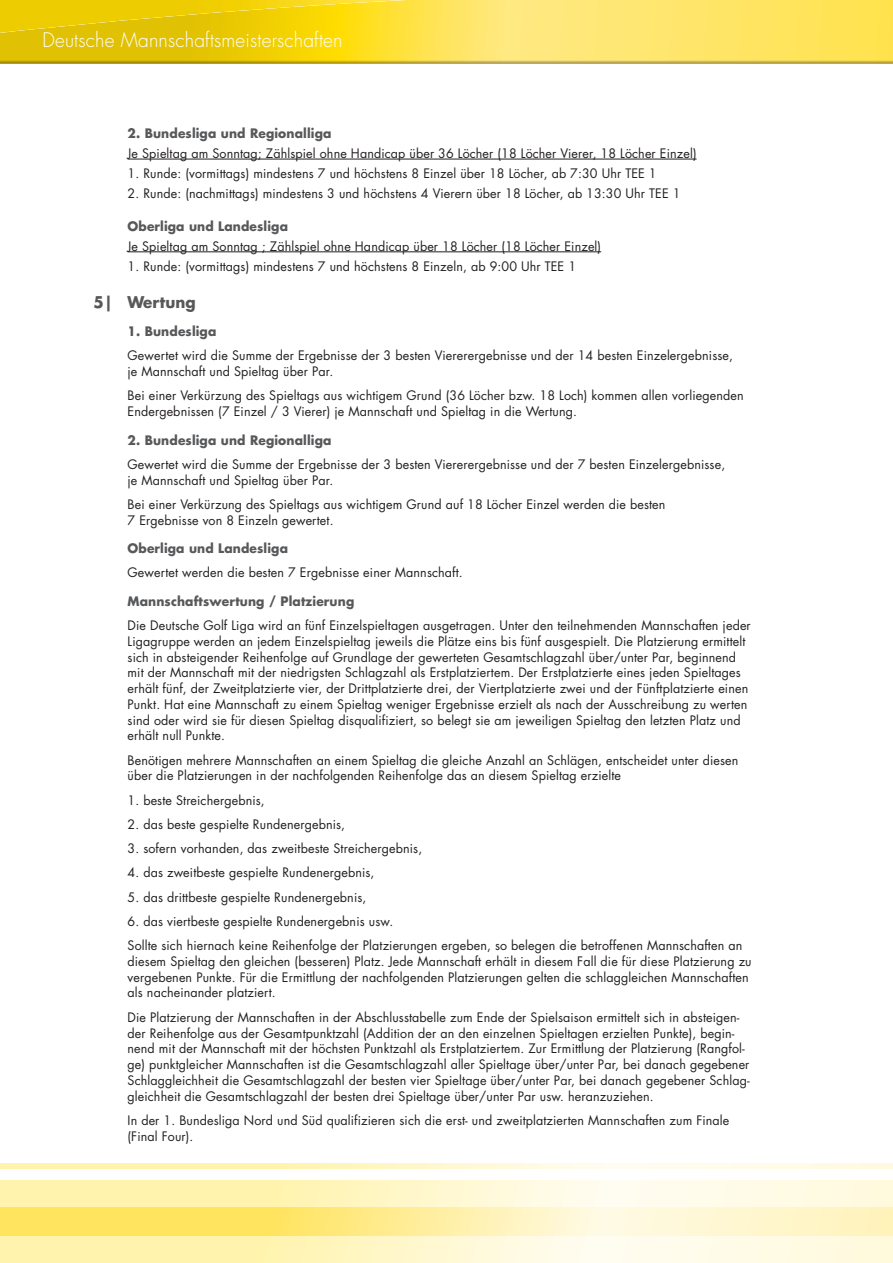
<style>
.page{position:relative;width:893px;height:1263px;background:#fff}
.page>*{position:absolute;margin:0;border:0;box-sizing:border-box;transform-origin:0 0}
.t1{font:300 19.5px "Futura LT";letter-spacing:.01em;color:#fff}
.t2{font:700 15.75px "Futura LT";letter-spacing:.01em;color:#57585a;scale:.96 1}
.t3{font:12.75px/15.8px "Futura LT";letter-spacing:.01em;color:#231f20}
.t4{font:700 12.75px "Futura LT";letter-spacing:.01em;color:#57585a;scale:.96 1}
</style>
<div class="page">
<hr style="left:128px;top:159px;width:569px;height:1px;background:#231f20">
<hr style="left:128px;top:251px;width:473px;height:1px;background:#231f20">
<svg style="left:0;top:1163px;width:893px;height:6px;background:#fff7cc"></svg>
<svg style="left:0;top:1180px;width:893px;height:28px;background:#fff7cb"></svg>
<svg style="left:0;top:1208px;width:893px;height:55px;background:#fff2b4"></svg>
<div style="left:0;top:0;width:893px;height:64px;background:#231f20;opacity:.5"></div>
<h1 class="t1" style="left:43px;top:28px;width:302px">Deutsche Mannschaftsmeisterschaften</h1>
<p class="t4" style="left:128px;top:124px;width:214px">2. Bundesliga und Regionalliga</p>
<p class="t3" style="left:128px;top:145px;width:570px">Je Spieltag am Sonntag; Zählspiel ohne Handicap über 36 Löcher (18 Löcher Vierer, 18 Löcher Einzel)</p>
<p class="t3" style="left:128px;top:165px;width:531px">1. Runde: (vormittags) mindestens 7 und höchstens 8 Einzel über 18 Löcher, ab 7:30 Uhr TEE 1</p>
<p class="t3" style="left:128px;top:185px;width:554px">2. Runde: (nachmittags) mindestens 3 und höchstens 4 Vierern über 18 Löcher, ab 13:30 Uhr TEE 1</p>
<p class="t4" style="left:128px;top:217px;width:169px">Oberliga und Landesliga</p>
<p class="t3" style="left:128px;top:238px;width:475px">Je Spieltag am Sonntag ; Zählspiel ohne Handicap über 18 Löcher (18 Löcher Einzel)</p>
<p class="t3" style="left:128px;top:258px;width:450px">1. Runde: (vormittags) mindestens 7 und höchstens 8 Einzeln, ab 9:00 Uhr TEE 1</p>
<p class="t2" style="left:94px;top:291px;width:108px">5| Wertung</p>
<p class="t4" style="left:128px;top:323px;width:94px">1. Bundesliga</p>
<p class="t3" style="left:128px;top:348px;width:607px">Gewertet wird die Summe der Ergebnisse der 3 besten Viererergebnisse und der 14 besten Einzelergebnisse, je Mannschaft und Spieltag über Par.</p>
<p class="t3" style="left:128px;top:388px;width:618px">Bei einer Verkürzung des Spieltags aus wichtigem Grund (36 Löcher bzw. 18 Loch) kommen allen vorliegenden<br>Endergebnissen (7 Einzel / 3 Vierer) je Mannschaft und Spieltag in die Wertung.</p>
<p class="t4" style="left:128px;top:431px;width:214px">2. Bundesliga und Regionalliga</p>
<p class="t3" style="left:128px;top:456px;width:599px">Gewertet wird die Summe der Ergebnisse der 3 besten Viererergebnisse und der 7 besten Einzelergebnisse, je Mannschaft und Spieltag über Par.</p>
<p class="t3" style="left:128px;top:496px;width:539px">Bei einer Verkürzung des Spieltags aus wichtigem Grund auf 18 Löcher Einzel werden die besten<br>7 Ergebnisse von 8 Einzeln gewertet.</p>
<p class="t4" style="left:128px;top:540px;width:169px">Oberliga und Landesliga</p>
<p class="t3" style="left:128px;top:565px;width:337px">Gewertet werden die besten 7 Ergebnisse einer Mannschaft.</p>
<p class="t4" style="left:128px;top:593px;width:238px">Mannschaftswertung / Platzierung</p>
<p class="t3" style="left:128px;top:618px;width:625px">Die Deutsche Golf Liga wird an fünf Einzelspieltagen ausgetragen. Unter den teilnehmenden Mannschaften jeder Ligagruppe werden an jedem Einzelspieltag jeweils die Plätze eins bis fünf ausgespielt. Die Platzierung ermittelt sich in absteigender Reihenfolge auf Grundlage der gewerteten Gesamtschlagzahl über/unter Par, beginnend mit der Mannschaft mit der niedrigsten Schlagzahl als Erstplatziertem. Der Erstplatzierte eines jeden Spieltages erhält fünf, der Zweitplatzierte vier, der Drittplatzierte drei, der Viertplatzierte zwei und der Fünftplatzierte einen Punkt. Hat eine Mannschaft zu einem Spieltag weniger Ergebnisse erzielt als nach der Ausschreibung zu werten sind oder wird sie für diesen Spieltag disqualifiziert, so belegt sie am jeweiligen Spieltag den letzten Platz und erhält null Punkte.</p>
<p class="t3" style="left:128px;top:752px;width:612px">Benötigen mehrere Mannschaften an einem Spieltag die gleiche Anzahl an Schlägen, entscheidet unter diesen über die Platzierungen in der nachfolgenden Reihenfolge das an diesem Spieltag erzielte</p>
<p class="t3" style="left:128px;top:792px;width:139px">1. beste Streichergebnis,</p>
<p class="t3" style="left:128px;top:816px;width:219px">2. das beste gespielte Rundenergebnis,</p>
<p class="t3" style="left:128px;top:841px;width:296px">3. sofern vorhanden, das zweitbeste Streichergebnis,</p>
<p class="t3" style="left:128px;top:865px;width:248px">4. das zweitbeste gespielte Rundenergebnis,</p>
<p class="t3" style="left:128px;top:889px;width:240px">5. das drittbeste gespielte Rundenergebnis,</p>
<p class="t3" style="left:128px;top:909px;width:616px;line-height:24.3px">6. das viertbeste gespielte Rundenergebnis usw.<br>Sollte sich hiernach keine Reihenfolge der Platzierungen ergeben, so belegen die betroffenen Mannschaften an</p>
<p class="t3" style="left:128px;top:953px;width:626px">diesem Spieltag den gleichen (besseren) Platz. Jede Mannschaft erhält in diesem Fall die für diese Platzierung zu vergebenen Punkte. Für die Ermittlung der nachfolgenden Platzierungen gelten die schlaggleichen Mannschaften als nacheinander platziert.</p>
<p class="t3" style="left:128px;top:1009px;width:624px">Die Platzierung der Mannschaften in der Abschlusstabelle zum Ende der Spielsaison ermittelt sich in absteigen&shy;der Reihenfolge aus der Gesamtpunktzahl (Addition der an den einzelnen Spieltagen erzielten Punkte), begin&shy;nend mit der Mannschaft mit der höchsten Punktzahl als Erstplatziertem. Zur Ermittlung der Platzierung (Rangfol&shy;ge) punktgleicher Mannschaften ist die Gesamtschlagzahl aller Spieltage über/unter Par, bei danach gegebener Schlaggleichheit die Gesamtschlagzahl der besten vier Spieltage über/unter Par, bei danach gegebener Schlag&shy;gleichheit die Gesamtschlagzahl der besten drei Spieltage über/unter Par usw. heranzuziehen.</p>
<p class="t3" style="left:128px;top:1112px;width:603px">In der 1. Bundesliga Nord und Süd qualifizieren sich die erst- und zweitplatzierten Mannschaften zum Finale (Final Four).</p>
</div>
